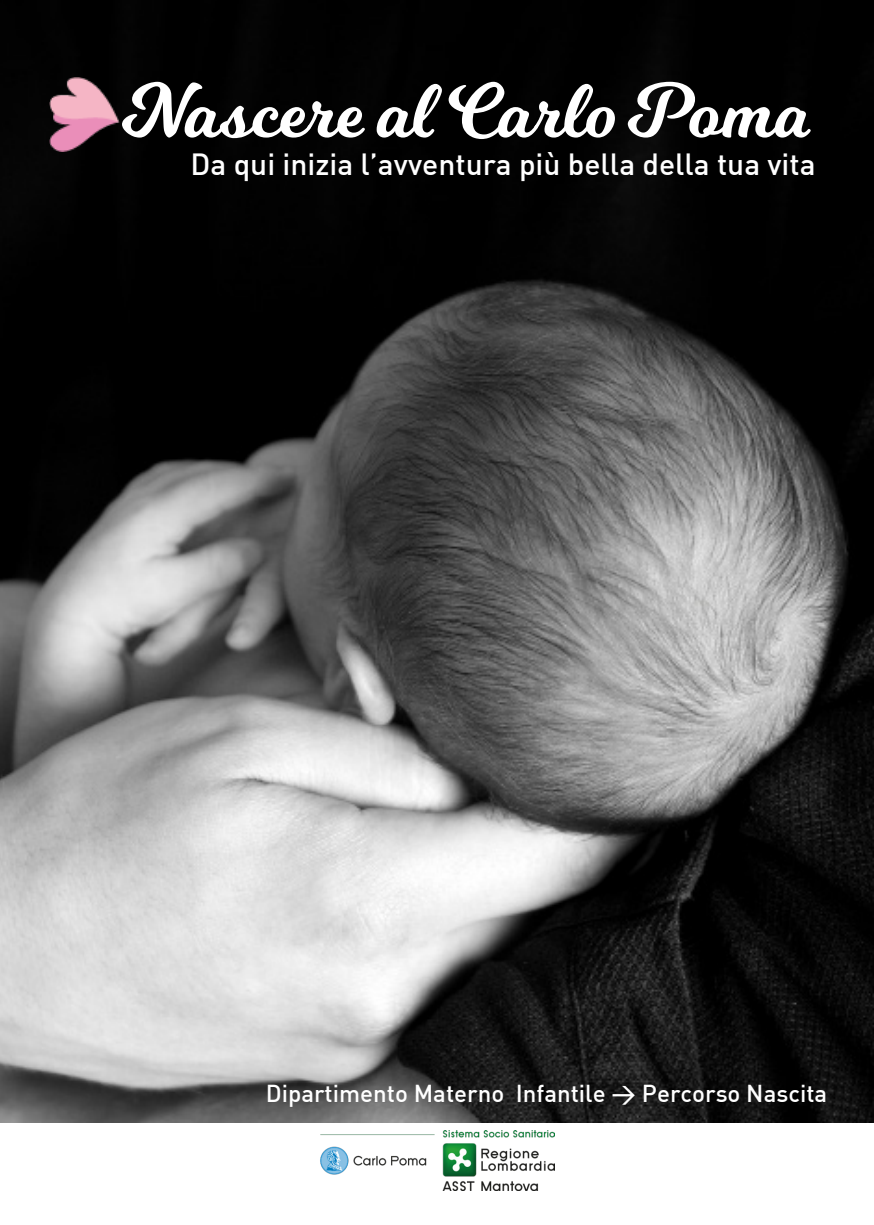
<style>
.page{position:relative;width:874px;height:1225px;background:#fff}
.page>*{position:absolute;margin:0;border:0;box-sizing:border-box;transform-origin:0 0}
.t1{font:76px "Milkshake";color:#fff}
.t2{font:500 30px "DIN";color:#fff}
.t3{font:500 24px "DIN";color:#fff}
</style>
<div class="page">
<img style="left:0;top:0;width:873px;height:1123px">
<img style="left:49px;top:78px;width:70px;height:73px">
<img style="left:320px;top:1130px;width:234px;height:61px">
<p class="t1" style="left:122px;top:57px;width:690px">Nascere al Carlo Poma</p>
<p class="t2" style="left:190px;top:145px;width:626px">Da qui inizia l’avventura più bella della tua vita</p>
<p class="t3" style="left:265px;top:1077px;width:563px">Dipartimento Materno Infantile &gt; Percorso Nascita</p>
</div>
